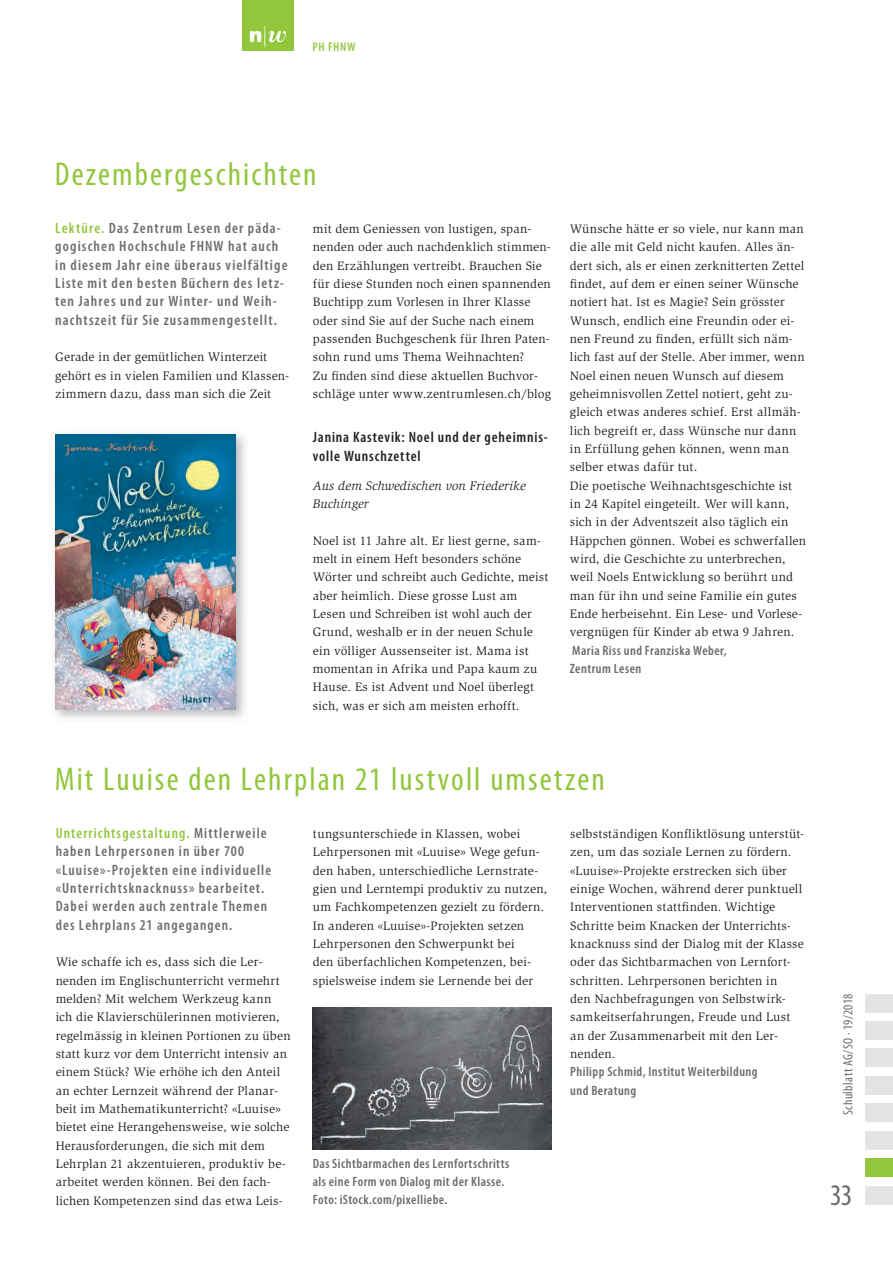
<style>
.page{position:relative;width:893px;height:1263px;background:#fff}
.page>*{position:absolute;margin:0;border:0;box-sizing:border-box;transform-origin:0 0}
.t1{font:condensed 33px "Myriad Pro";letter-spacing:.065em;color:#92c73d}
.t2{font:condensed 30px "Myriad Pro";color:#696b6e}
.t3{font:600 condensed 15px/18.3px "Myriad Pro";letter-spacing:.075em;color:#6c6d70}
.t4{font:600 condensed 15px/18.3px "Myriad Pro";letter-spacing:.055em;color:#231f20}
.t5{font:600 condensed 13.5px/18.3px "Myriad Pro";letter-spacing:.035em;color:#696b6e}
.t6{font:condensed 13.5px "Myriad Pro";letter-spacing:.03em;color:#6c6d70}
.t7{font:italic 12.75px/18.3px "Slimbach Std";letter-spacing:.01em;color:#231f20}
.t8{font:12.6px/18.3px "Slimbach Std";letter-spacing:.015em;color:#231f20}
.t9{font:600 condensed 12.6px "Myriad Pro";letter-spacing:.05em;color:#92c73d}
.s1{color:#92c73d}
</style>
<div class="page">
<div style="left:242px;top:0;width:51px;height:51px;background:#92c73d"></div>
<div style="left:865px;top:1021px;width:28px;height:18px;background:#e4e4e4"></div>
<div style="left:865px;top:994px;width:28px;height:18px;background:#e4e4e4"></div>
<div style="left:865px;top:1048px;width:28px;height:19px;background:#e4e4e4"></div>
<div style="left:865px;top:1076px;width:28px;height:18px;background:#e4e4e4"></div>
<div style="left:865px;top:1103px;width:28px;height:19px;background:#e4e4e4"></div>
<div style="left:865px;top:1131px;width:28px;height:18px;background:#e4e4e4"></div>
<div style="left:865px;top:1186px;width:28px;height:18px;background:#e4e4e4"></div>
<div style="left:865px;top:1158px;width:28px;height:19px;background:#92c73d"></div>
<svg style="left:250px;top:26px;width:36px;height:21px"></svg>
<img style="left:54px;top:433px;width:192px;height:286px">
<img style="left:56px;top:435px;width:179px;height:274px">
<img style="left:313px;top:1008px;width:238px;height:141px">
<p class="t9" style="left:313px;top:39px;width:44px">PH FHNW</p>
<h1 class="t1" style="left:55px;top:154px;width:263px">Dezembergeschichten</h1>
<p class="t3" style="left:55px;top:219px;width:234px"><span class="s1">Lektüre.</span> Das Zentrum Lesen der päda&shy;gogischen Hochschule FHNW hat auch in diesem Jahr eine überaus vielfältige Liste mit den besten Büchern des letz&shy;ten Jahres und zur Winter- und Weih&shy;nachtszeit für Sie zusammengestellt.</p>
<p class="t8" style="left:55px;top:348px;width:235px">Gerade in der gemütlichen Winterzeit gehört es in vielen Familien und Klassen&shy;zimmern dazu, dass man sich die Zeit</p>
<p class="t8" style="left:313px;top:220px;width:240px">mit dem Geniessen von lustigen, span&shy;nenden oder auch nachdenklich stimmen&shy;den Erzählungen vertreibt. Brauchen Sie für diese Stunden noch einen spannenden Buchtipp zum Vorlesen in Ihrer Klasse oder sind Sie auf der Suche nach einem passenden Buchgeschenk für Ihren Paten&shy;sohn rund ums Thema Weihnachten?<br>Zu finden sind diese aktuellen Buchvor&shy;schläge unter www.zentrumlesen.ch/blog</p>
<p class="t4" style="left:313px;top:428px;width:236px">Janina Kastevik: Noel und der geheimnis&shy;volle Wunschzettel</p>
<p class="t7" style="left:313px;top:476px;width:214px">Aus dem Schwedischen von Friederike<br>Buchinger</p>
<p class="t8" style="left:313px;top:531px;width:237px">Noel ist 11 Jahre alt. Er liest gerne, sam&shy;melt in einem Heft besonders schöne Wörter und schreibt auch Gedichte, meist aber heimlich. Diese grosse Lust am Lesen und Schreiben ist wohl auch der Grund, weshalb er in der neuen Schule ein völliger Aussenseiter ist. Mama ist momentan in Afrika und Papa kaum zu Hause. Es ist Advent und Noel überlegt sich, was er sich am meisten erhofft.</p>
<p class="t8" style="left:570px;top:220px;width:238px">Wünsche hätte er so viele, nur kann man die alle mit Geld nicht kaufen. Alles än&shy;dert sich, als er einen zerknitterten Zettel findet, auf dem er einen seiner Wünsche notiert hat. Ist es Magie? Sein grösster Wunsch, endlich eine Freundin oder ei&shy;nen Freund zu finden, erfüllt sich näm&shy;lich fast auf der Stelle. Aber immer, wenn Noel einen neuen Wunsch auf diesem geheimnisvollen Zettel notiert, geht zu&shy;gleich etwas anderes schief. Erst allmäh&shy;lich begreift er, dass Wünsche nur dann in Erfüllung gehen können, wenn man selber etwas dafür tut.<br>Die poetische Weihnachtsgeschichte ist in 24 Kapitel eingeteilt. Wer will kann, sich in der Adventszeit also täglich ein Häppchen gönnen. Wobei es schwerfallen wird, die Geschichte zu unterbrechen, weil Noels Entwicklung so berührt und man für ihn und seine Familie ein gutes Ende herbeisehnt. Ein Lese- und Vorlese&shy;vergnügen für Kinder ab etwa 9 Jahren.</p>
<p class="t5" style="left:570px;top:641px;width:158px">Maria Riss und Franziska Weber,<br>Zentrum Lesen</p>
<h1 class="t1" style="left:55px;top:759px;width:551px">Mit Luuise den Lehrplan 21 lustvoll umsetzen</h1>
<p class="t3" style="left:56px;top:823px;width:217px"><span class="s1">Unterrichtsgestaltung.</span> Mittlerweile haben Lehrpersonen in über 700 «Luuise»-Projekten eine individuelle «Unterrichtsknacknuss» bearbeitet.<br>Dabei werden auch zentrale Themen des Lehrplans 21 angegangen.</p>
<p class="t8" style="left:56px;top:953px;width:236px">Wie schaffe ich es, dass sich die Ler&shy;nenden im Englischunterricht vermehrt melden? Mit welchem Werkzeug kann ich die Klavierschülerinnen motivieren, regelmässig in kleinen Portionen zu üben statt kurz vor dem Unterricht intensiv an einem Stück? Wie erhöhe ich den Anteil an echter Lernzeit während der Planar&shy;beit im Mathematikunterricht? «Luuise» bietet eine Herangehensweise, wie solche Herausforderungen, die sich mit dem Lehrplan 21 akzentuieren, produktiv be&shy;arbeitet werden können. Bei den fach&shy;lichen Kompetenzen sind das etwa Leis-</p>
<p class="t8" style="left:313px;top:825px;width:236px">tungsunterschiede in Klassen, wobei Lehrpersonen mit «Luuise» Wege gefun&shy;den haben, unterschiedliche Lernstrate&shy;gien und Lerntempi produktiv zu nutzen, um Fachkompetenzen gezielt zu fördern.<br>In anderen «Luuise»-Projekten setzen Lehrpersonen den Schwerpunkt bei<br>den überfachlichen Kompetenzen, bei&shy;spielsweise indem sie Lernende bei der</p>
<p class="t5" style="left:313px;top:1154px;width:198px">Das Sichtbarmachen des Lernfortschritts als eine Form von Dialog mit der Klasse.<br>Foto: iStock.com/pixelliebe.</p>
<p class="t8" style="left:570px;top:825px;width:235px">selbstständigen Konfliktlösung unterstüt&shy;zen, um das soziale Lernen zu fördern. «Luuise»-Projekte erstrecken sich über einige Wochen, während derer punktuell Interventionen stattfinden. Wichtige Schritte beim Knacken der Unterrichts&shy;knacknuss sind der Dialog mit der Klasse oder das Sichtbarmachen von Lernfort&shy;schritten. Lehrpersonen berichten in<br>den Nachbefragungen von Selbstwirk&shy;samkeitserfahrungen, Freude und Lust an der Zusammenarbeit mit den Ler&shy;nenden.</p>
<p class="t5" style="left:570px;top:1062px;width:189px">Philipp Schmid, Institut Weiterbildung und Beratung</p>
<p class="t6" style="left:840px;top:1115px;width:123px;rotate:-90deg">Schulblatt AG/SO · 19/2018</p>
<h2 class="t2" style="left:830px;top:1176px;width:24px">33</h2>
</div>
